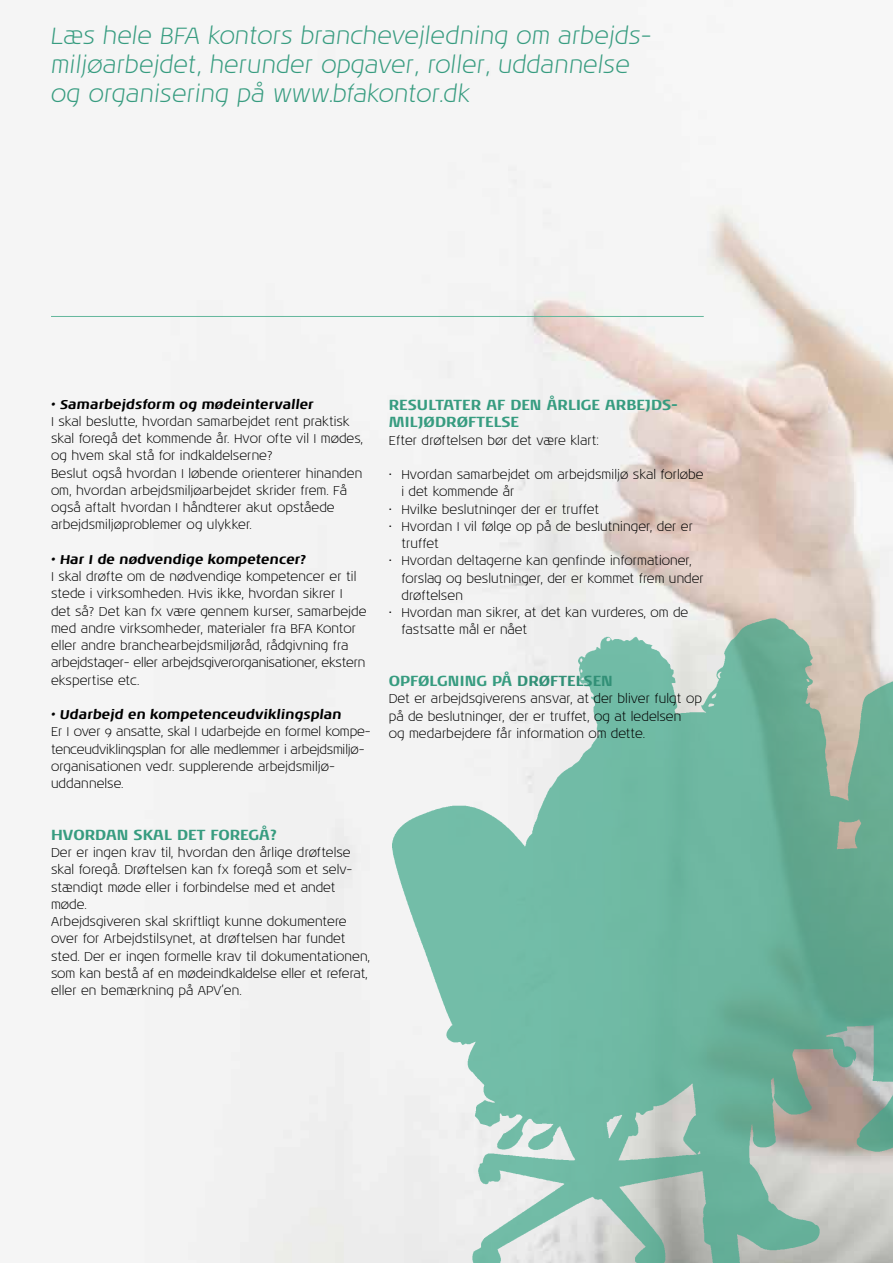
<style>
.page{position:relative;width:893px;height:1263px;background:#fff}
.page>*{position:absolute;margin:0;border:0;box-sizing:border-box;transform-origin:0 0}
.t1{font:italic 300 24px/28.8px "Noa LT Std";color:#379c80}
.t2{font:700 15px/17.2px "Noa LT Std";color:#379c80}
.t3{font:300 13.05px/17.2px "Noa LT Std";color:#000}
.t4{font:italic 700 13.05px "Noa LT Std";letter-spacing:.01em;color:#000}
.s1{color:#329077}
</style>
<div class="page">
<hr style="left:51px;top:316px;width:653px;height:1px;background:#63b79c">
<img style="left:392px;top:596px;width:501px;height:667px">
<h1 class="t1" style="left:51px;top:22px;width:602px">Læs hele BFA kontors branchevejledning om arbejds&shy;miljøarbejdet, herunder opgaver, roller, uddannelse og organisering på www.bfakontor.dk</h1>
<p class="t4" style="left:51px;top:396px;width:264px">• Samarbejdsform og mødeintervaller</p>
<p class="t3" style="left:51px;top:413px;width:314px">I skal beslutte, hvordan samarbejdet rent praktisk skal foregå det kommende år. Hvor ofte vil I mødes, og hvem skal stå for indkaldelserne?<br>Beslut også hvordan I løbende orienterer hinanden om, hvordan arbejdsmiljøarbejdet skrider frem. Få også aftalt hvordan I håndterer akut opståede arbejdsmiljøproblemer og ulykker.</p>
<p class="t4" style="left:51px;top:551px;width:257px">• Har I de nødvendige kompetencer?</p>
<p class="t3" style="left:51px;top:568px;width:317px">I skal drøfte om de nødvendige kompetencer er til stede i virksomheden. Hvis ikke, hvordan sikrer I<br>det så? Det kan fx være gennem kurser, samarbejde med andre virksomheder, materialer fra BFA Kontor eller andre branchearbejdsmiljøråd, rådgivning fra arbejdstager- eller arbejdsgiverorganisationer, ekstern ekspertise etc.</p>
<p class="t4" style="left:51px;top:706px;width:292px">• Udarbejd en kompetenceudviklingsplan</p>
<p class="t3" style="left:51px;top:724px;width:321px">Er I over 9 ansatte, skal I udarbejde en formel kompe&shy;tenceudviklingsplan for alle medlemmer i arbejdsmiljø&shy;organisationen vedr. supplerende arbejdsmiljø&shy;uddannelse.</p>
<p class="t2" style="left:51px;top:826px;width:228px">HVORDAN SKAL DET FOREGÅ?</p>
<p class="t3" style="left:51px;top:844px;width:321px">Der er ingen krav til, hvordan den årlige drøftelse skal foregå. Drøftelsen kan fx foregå som et selv&shy;stændigt møde eller i forbindelse med et andet møde.<br>Arbejdsgiveren skal skriftligt kunne dokumentere over for Arbejdstilsynet, at drøftelsen har fundet sted. Der er ingen formelle krav til dokumentationen, som kan bestå af en mødeindkaldelse eller et referat, eller en bemærkning på APV’en.</p>
<p class="t2" style="left:389px;top:397px;width:291px">RESULTATER AF DEN ÅRLIGE ARBEJDS-<br>MILJØDRØFTELSE</p>
<p class="t3" style="left:389px;top:432px;width:212px">Efter drøftelsen bør det være klart:</p>
<p class="t3" style="left:401px;top:466px;width:304px;text-indent:-13px">• Hvordan samarbejdet om arbejdsmiljø skal forløbe i det kommende år</p>
<p class="t3" style="left:389px;top:501px;width:212px">• Hvilke beslutninger der er truffet</p>
<p class="t3" style="left:401px;top:518px;width:293px;text-indent:-13px">• Hvordan I vil følge op på de beslutninger, der er truffet</p>
<p class="t3" style="left:401px;top:553px;width:304px;text-indent:-13px">• Hvordan deltagerne kan genfinde informationer, forslag og beslutninger, der er kommet frem under drøftelsen</p>
<p class="t3" style="left:401px;top:604px;width:288px;text-indent:-13px">• Hvordan man sikrer, at det kan vurderes, om de fastsatte mål er nået</p>
<p class="t2" style="left:389px;top:673px;width:226px">OPFØLGNING PÅ <span class="s1">DRØFTELSEN</span></p>
<p class="t3" style="left:389px;top:691px;width:315px">Det er arbejdsgiverens ansvar, at der bliver fulgt op på de beslutninger, der er truffet, og at ledelsen<br>og medarbejdere får information om dette.</p>
</div>
